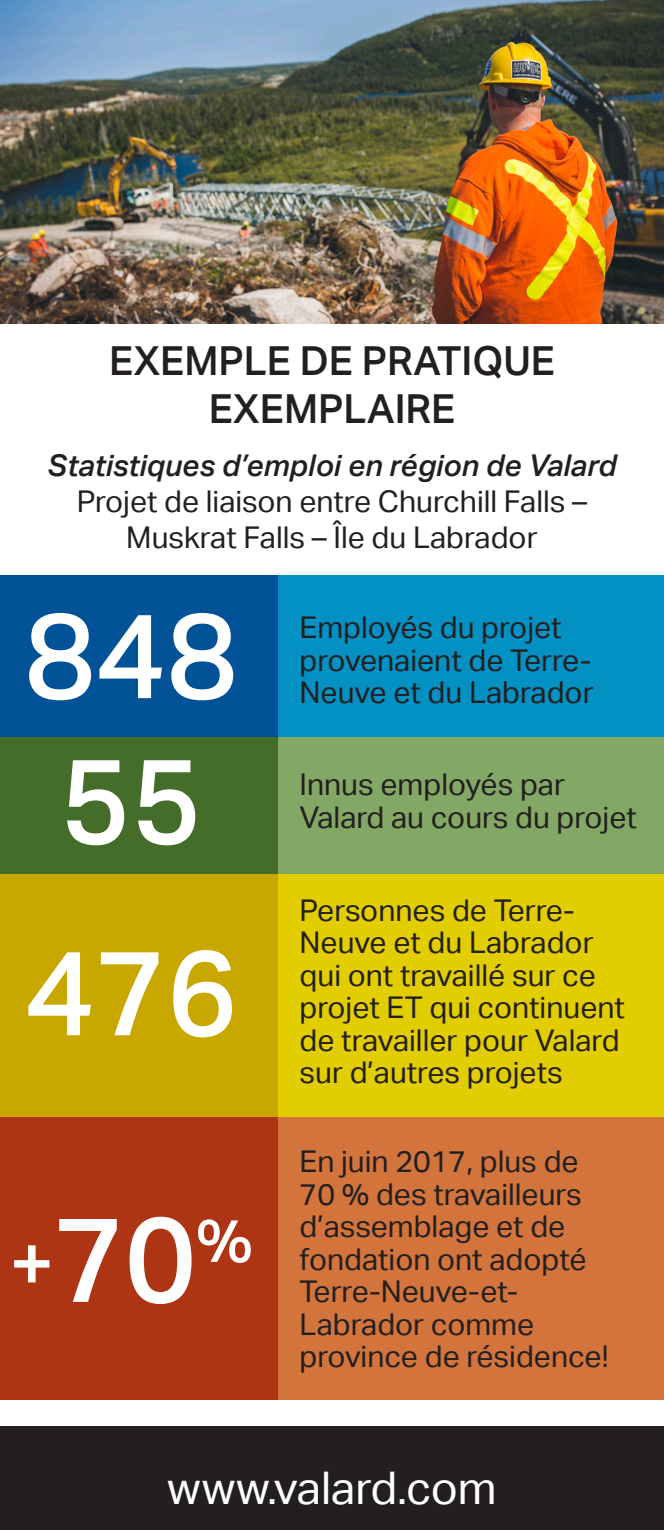
<style>
.page{position:relative;width:664px;height:1530px;background:#fff}
.page>*{position:absolute;margin:0;border:0;box-sizing:border-box;transform-origin:0 0}
.t1{font:500 120px "Aktiv Grotesk";color:#fff}
.t2{font:45px "Aktiv Grotesk";color:#fff}
.t3{font:500 40px/48px "Aktiv Grotesk";color:#231f20;text-align:center}
.t4{font:30px/32.5px "Aktiv Grotesk";color:#231f20}
.s1{font-weight:500;font-style:italic}
.s2{font-size:75px}
</style>
<div class="page">
<div style="left:0;top:575px;width:664px;height:162px;background:#015296"></div>
<div style="left:0;top:737px;width:664px;height:138px;background:#436d29"></div>
<div style="left:0;top:874px;width:664px;height:243px;background:#c8a700"></div>
<div style="left:0;top:1117px;width:664px;height:283px;background:#ad3513"></div>
<img style="left:0;top:0;width:664px;height:324px">
<div style="left:0;top:1427px;width:664px;height:103px;background:#231f20"></div>
<svg style="left:278px;top:575px;width:386px;height:825px;background:#a09c4b"></svg>
<p class="t3" style="left:109px;top:338px;width:447px">EXEMPLE DE PRATIQUE<br>EXEMPLAIRE</p>
<p class="t4" style="left:48px;top:447px;width:570px;line-height:36px;text-align:center"><span class="s1">Statistiques d’emploi en région de Valard<br></span>Projet de liaison entre Churchill Falls –<br>Muskrat Falls – Île du Labrador</p>
<p class="t1" style="left:25px;top:587px;width:215px">848</p>
<p class="t4" style="left:300px;top:611px;width:295px">Employés du projet provenaient de Terre-<br>Neuve et du Labrador</p>
<p class="t1" style="left:60px;top:732px;width:144px">55</p>
<p class="t1" style="left:25px;top:924px;width:215px">476</p>
<p class="t1" style="left:10px;top:1190px;width:245px"><span class="s2">+</span>70<sup>%</sup></p>
<p class="t4" style="left:300px;top:769px;width:339px">Innus employés par<br>Valard au cours du projet</p>
<p class="t4" style="left:300px;top:894px;width:327px">Personnes de Terre-<br>Neuve et du Labrador qui ont travaillé sur ce projet ET qui continuent de travailler pour Valard sur d’autres projets</p>
<p class="t4" style="left:300px;top:1146px;width:310px">En juin 2017, plus de<br>70 % des travailleurs d’assemblage et de fondation ont adopté<br>Terre-Neuve-et-<br>Labrador comme province de résidence!</p>
<p class="t2" style="left:167px;top:1462px;width:331px">www.valard.com</p>
</div>
